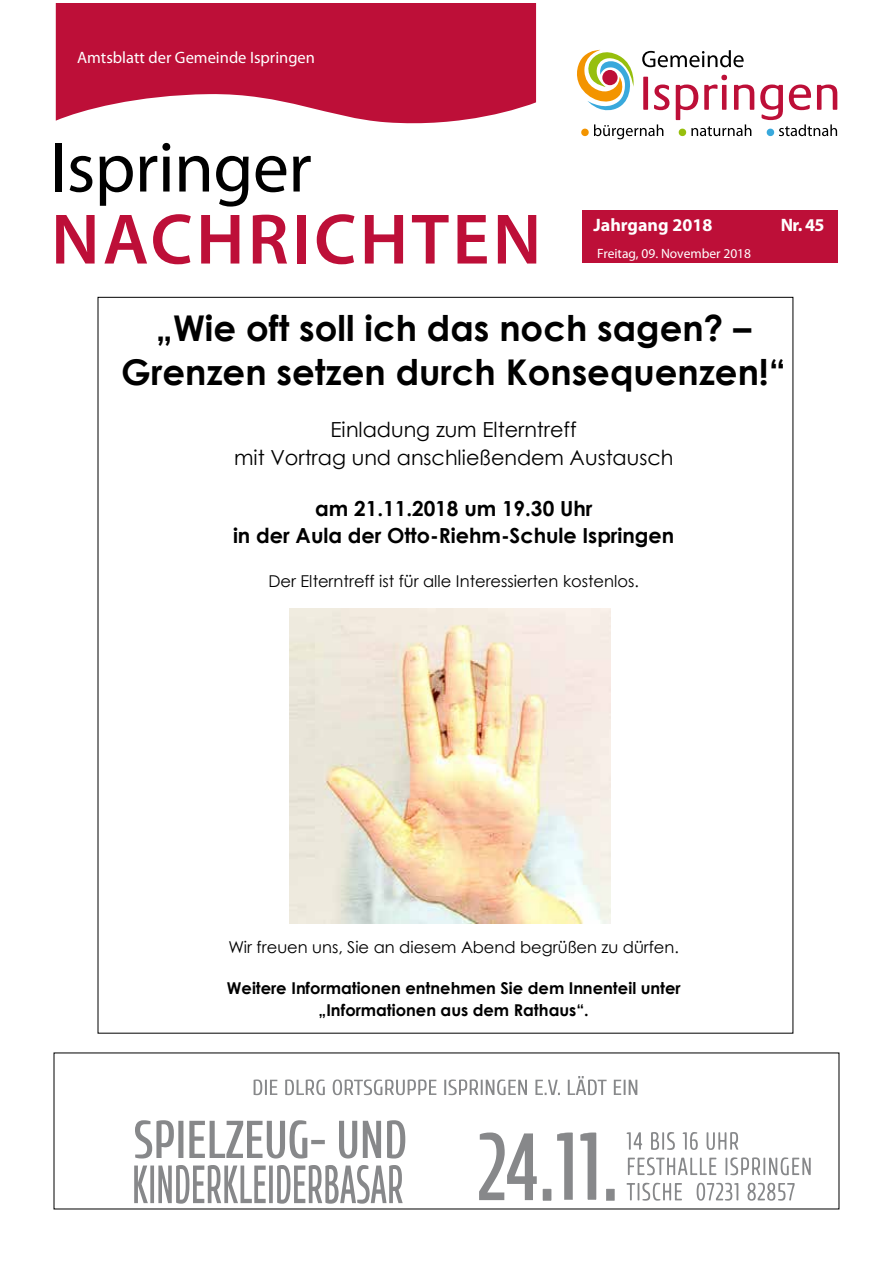
<style>
.page{position:relative;width:893px;height:1263px;background:#fff}
.page>*{position:absolute;margin:0;border:0;box-sizing:border-box;transform-origin:0 0}
.t1{font:600 72px "Myriad Pro";letter-spacing:.045em;color:#bd0f38}
.t2{font:72px "Myriad Pro";letter-spacing:-.01em;color:#000}
.t3{font:700 35.55px/43.7px "Century Gothic";color:#000;text-align:center}
.t4{font:700 20.7px/27.5px "Century Gothic";color:#000;text-align:center}
.t5{font:20.7px/27.5px "Century Gothic";color:#000;text-align:center}
.t6{font:700 18px "Myriad Pro";color:#fff}
.t7{font:16.5px "Myriad Pro";color:#fff}
.t8{font:16.35px "Century Gothic";color:#000}
.t9{font:700 16.35px/21.5px "Century Gothic";color:#000;text-align:center}
.t10{font:13.5px "Myriad Pro";color:#fff}
</style>
<div class="page">
<svg style="left:56px;top:4px;width:480px;height:120px;fill:#bd0f38"></svg>
<div style="left:582px;top:210px;width:256px;height:53px;background:#bd0f38"></div>
<div style="left:643px;top:77px;width:5px;height:33px;background:#bd0f38"></div>
<svg style="left:654px;top:85px;width:15px;height:25px"></svg>
<svg style="left:642px;top:50px;width:102px;height:17px"></svg>
<svg style="left:577px;top:49px;width:57px;height:62px"></svg>
<div style="left:602px;top:70px;width:16px;height:15px;background:#bd0f38;border-radius:50%"></div>
<svg style="left:581px;top:124px;width:82px;height:15px"></svg>
<svg style="left:676px;top:75px;width:78px;height:61px"></svg>
<svg style="left:760px;top:85px;width:77px;height:51px"></svg>
<img style="left:289px;top:608px;width:322px;height:315px">
<svg style="left:254px;top:1076px;width:383px;height:19px"></svg>
<svg style="left:543px;top:1132px;width:72px;height:69px"></svg>
<svg style="left:627px;top:1183px;width:168px;height:18px"></svg>
<svg style="left:628px;top:1157px;width:183px;height:18px"></svg>
<svg style="left:627px;top:1132px;width:111px;height:18px"></svg>
<svg style="left:479px;top:1132px;width:58px;height:69px"></svg>
<svg style="left:134px;top:1165px;width:269px;height:39px"></svg>
<svg style="left:135px;top:1120px;width:270px;height:38px"></svg>
<p class="t7" style="left:77px;top:48px;width:239px">Amtsblatt der Gemeinde Ispringen</p>
<h1 class="t2" style="left:50px;top:123px;width:263px">Ispringer</h1>
<h1 class="t1" style="left:51px;top:194px;width:492px">NACHRICHTEN</h1>
<p class="t6" style="left:594px;top:213px;width:120px">Jahrgang 2018</p>
<p class="t6" style="left:781px;top:213px;width:45px">Nr. 45</p>
<p class="t10" style="left:597px;top:245px;width:155px">Freitag, 09. November 2018</p>
<h2 class="t3" style="left:121px;top:305px;width:666px">„Wie oft soll ich das noch sagen? –<br>Grenzen setzen durch Konsequenzen!“</h2>
<p class="t5" style="left:234px;top:416px;width:441px">Einladung zum Elterntreff<br>mit Vortrag und anschließendem Austausch</p>
<p class="t4" style="left:233px;top:493px;width:443px">am 21.11.2018 um 19.30 Uhr<br>in der Aula der Otto-Riehm-Schule Ispringen</p>
<p class="t8" style="left:268px;top:570px;width:372px">Der Elterntreff ist für alle Interessierten kostenlos.</p>
<p class="t8" style="left:228px;top:936px;width:452px">Wir freuen uns, Sie an diesem Abend begrüßen zu dürfen.</p>
<p class="t9" style="left:227px;top:977px;width:455px">Weitere Informationen entnehmen Sie dem Innenteil unter „Informationen aus dem Rathaus“.</p>
</div>
